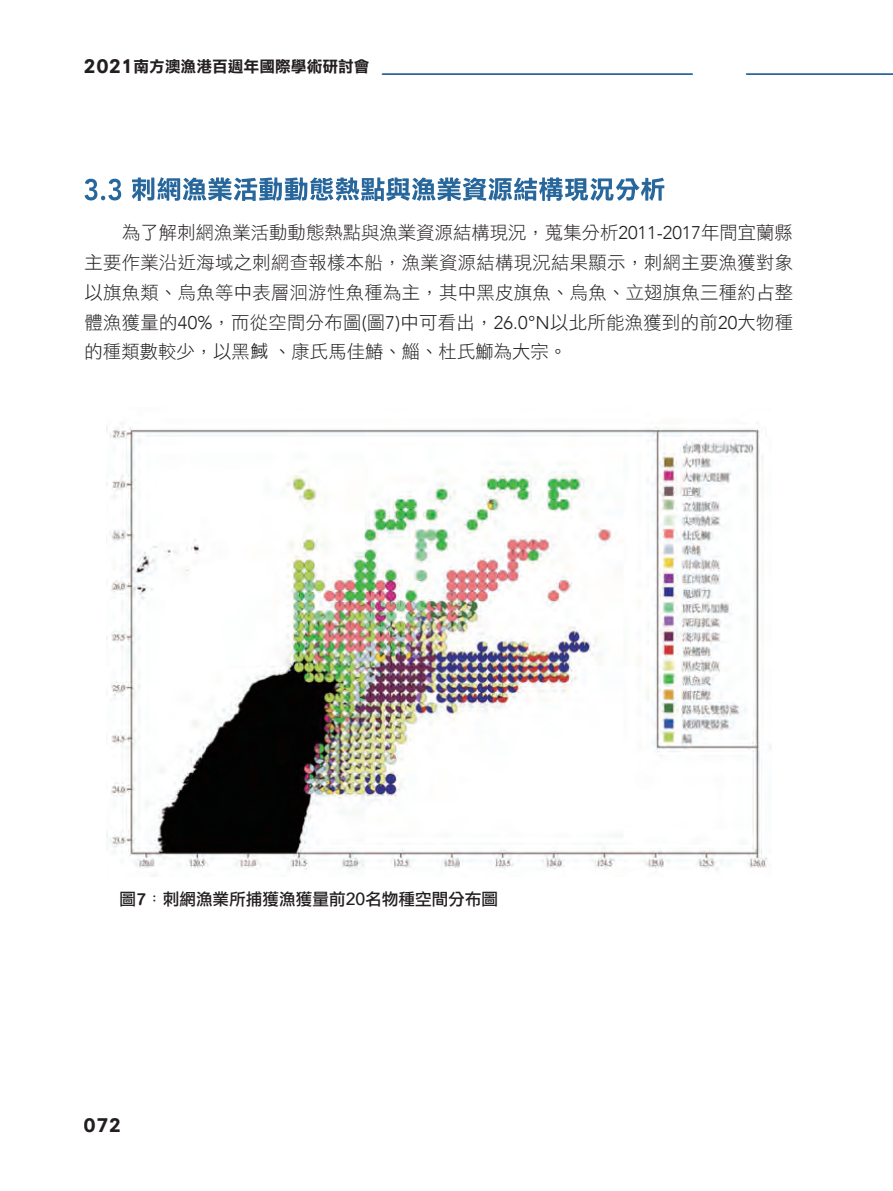
<style>
.page{position:relative;width:893px;height:1191px;background:#fff}
.page>*{position:absolute;margin:0;border:0;box-sizing:border-box;transform-origin:0 0}
.t1{font:21px "DF Li Hei Std W7";color:#231f20}
.t2{font:18.38px/29.8px "DF Li Hei Std W3";letter-spacing:.015em;color:#231f20;text-align:justify}
.t3{font:16.62px "DF Li Hei Std W5";color:#231f20}
.t4{font:15.75px "DF Li Hei Std W7";color:#231f20}
.s1{font-size:21px}
.s2{color:rgb(255 255 255/0)}
.s3{font-family:"Avenir";font-weight:300}
.s4{font-family:"Microsoft Jheng Hei"}
.s5{font-family:"Arial Rounded MT Bold"}
.s6{font-family:"Adobe Ming Std";font-weight:300}
.s7{font-family:"Avenir";font-weight:500;font-size:17.5px}
</style>
<div class="page">
<svg style="left:84px;top:179px;width:37px;height:21px"></svg>
<svg style="left:132px;top:177px;width:532px;height:24px"></svg>
<img style="left:107px;top:423px;width:664px;height:453px">
<hr style="left:382px;top:73px;width:310px;height:2px;background:#28679c">
<hr style="left:746px;top:73px;width:146px;height:2px;background:#28679c">
<p class="t4" style="left:84px;top:58px;width:287px"><span class="s1">2021</span>南方澳漁港百週年國際學術研討會</p>
<p class="t2" style="left:85px;top:218px;width:710px"><span class="s2">&gt; &gt;</span> 為了解刺網漁業活動動態熱點與漁業資源結構現況，蒐集分析<span class="s3">2011-2017</span>年間宜蘭縣主要作業沿近海域之刺網查報樣本船，漁業資源結構現況結果顯示，刺網主要漁獲對象以旗魚類、烏魚等中表層洄游性魚種為主，其中黑皮旗魚、烏魚、立翅旗魚三種約占整體漁獲量的<span class="s3">40%</span>，而從空間分布圖<span class="s3">(</span>圖<span class="s3">7)</span>中可看出，<span class="s3">26.0°N</span>以北所能漁獲到的前<span class="s3">20</span>大物種的種類數較少，以黑<span class="s4">䱛</span>、康氏馬佳鰆、鯔、杜氏鰤為大宗。</p>
<p class="t3" style="left:120px;top:890px;width:380px">圖<span class="s5">7</span><span class="s6">：</span>刺網漁業所捕獲漁獲量前<span class="s7">20</span>名物種空間分布圖</p>
<p class="t1" style="left:84px;top:1113px;width:39px">072</p>
</div>
